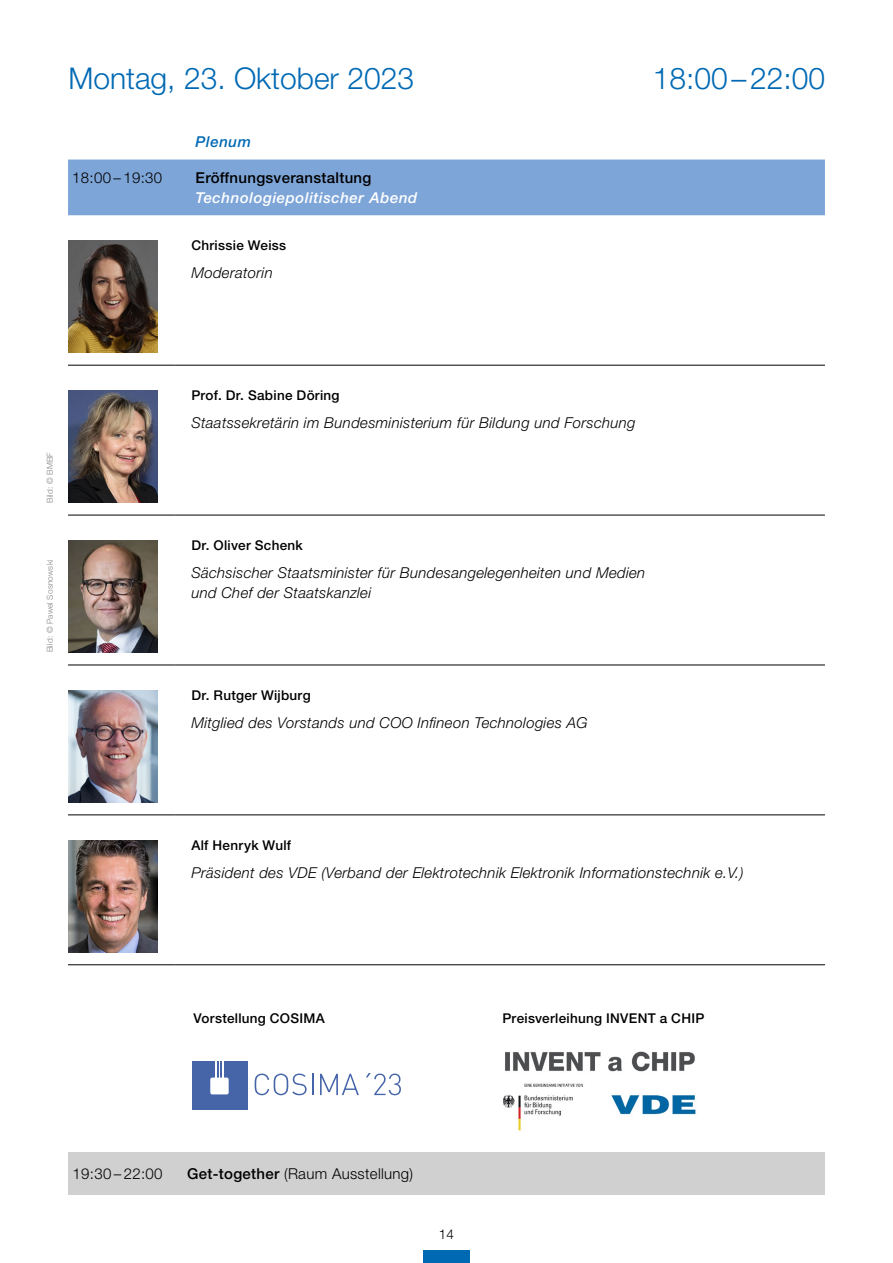
<style>
.page{position:relative;width:893px;height:1263px;background:#fff}
.page>*{position:absolute;margin:0;border:0;box-sizing:border-box;transform-origin:0 0}
.t1{font:300 30px "Helvetica Neue LT Std";color:#0069b4}
.t2{font:italic 300 15px/19.5px "Helvetica Neue LT Std";letter-spacing:.02em;color:#000}
.t3{font:300 15px "Helvetica Neue LT Std";letter-spacing:.02em;color:#000}
.t4{font:italic 500 15px "Helvetica Neue LT Std";letter-spacing:.04em;color:#fff}
.t5{font:500 15px "Helvetica Neue LT Std";letter-spacing:.02em;color:#000}
.t6{font:italic 500 15px "Helvetica Neue LT Std";letter-spacing:.04em;color:#0069b4}
.t7{font:500 13.5px "Helvetica Neue LT Std";letter-spacing:.02em;color:#000}
.t8{font:300 13.5px "Helvetica Neue LT Std";color:#000}
.t9{font:300 8.25px "Helvetica Neue LT Std";letter-spacing:.02em;color:#878787}
.s1{font-weight:500}
</style>
<div class="page">
<div style="left:423px;top:1250px;width:47px;height:13px;background:#0069b4"></div>
<div style="left:68px;top:160px;width:757px;height:55px;background:#7ea5d8"></div>
<hr style="left:68px;top:365px;width:106px;height:1px;background:#000">
<hr style="left:174px;top:365px;width:651px;height:1px;background:#000">
<hr style="left:68px;top:515px;width:106px;height:1px;background:#000">
<hr style="left:174px;top:515px;width:651px;height:1px;background:#000">
<hr style="left:68px;top:665px;width:106px;height:1px;background:#000">
<hr style="left:174px;top:665px;width:651px;height:1px;background:#000">
<hr style="left:68px;top:815px;width:106px;height:1px;background:#000">
<hr style="left:174px;top:815px;width:651px;height:1px;background:#000">
<hr style="left:68px;top:964px;width:106px;height:1px;background:#000">
<hr style="left:174px;top:964px;width:651px;height:1px;background:#000">
<img style="left:68px;top:241px;width:89px;height:111px">
<img style="left:68px;top:391px;width:89px;height:111px">
<img style="left:68px;top:541px;width:89px;height:111px">
<img style="left:68px;top:690px;width:89px;height:112px">
<img style="left:68px;top:841px;width:89px;height:111px">
<img style="left:503px;top:1051px;width:193px;height:80px">
<svg style="left:255px;top:1073px;width:58px;height:22px"></svg>
<svg style="left:320px;top:1074px;width:39px;height:21px"></svg>
<svg style="left:366px;top:1073px;width:35px;height:22px"></svg>
<div style="left:192px;top:1061px;width:55px;height:48px;background:#4665a9"></div>
<div style="left:210px;top:1077px;width:19px;height:17px;background:#fff;border-radius:2px"></div>
<svg style="left:215px;top:1061px;width:9px;height:17px"></svg>
<div style="left:68px;top:1152px;width:757px;height:43px;background:#d0d0d0"></div>
<h1 class="t1" style="left:68px;top:60px;width:347px">Montag, 23. Oktober 2023</h1>
<h1 class="t1" style="left:653px;top:60px;width:174px">18:00–22:00</h1>
<p class="t6" style="left:196px;top:133px;width:57px">Plenum</p>
<p class="t3" style="left:72px;top:168px;width:91px">18:00 – 19:30</p>
<p class="t5" style="left:196px;top:169px;width:177px">Eröffnungsveranstaltung</p>
<p class="t4" style="left:196px;top:188px;width:223px">Technologiepolitischer Abend</p>
<p class="t7" style="left:191px;top:238px;width:96px">Chrissie Weiss</p>
<p class="t2" style="left:191px;top:263px;width:83px">Moderatorin</p>
<p class="t9" style="left:45px;top:503px;width:52px;rotate:-90deg">Bild: © BMBF</p>
<p class="t9" style="left:45px;top:652px;width:94px;rotate:-90deg">Bild: © Pawel Sosnowski</p>
<p class="t7" style="left:191px;top:387px;width:150px">Prof. Dr. Sabine Döring</p>
<p class="t2" style="left:191px;top:413px;width:446px">Staatssekretärin im Bundesministerium für Bildung und Forschung</p>
<p class="t7" style="left:191px;top:537px;width:113px">Dr. Oliver Schenk</p>
<p class="t2" style="left:191px;top:563px;width:455px">Sächsischer Staatsminister für Bundesangelegenheiten und Medien und Chef der Staatskanzlei</p>
<p class="t7" style="left:191px;top:687px;width:121px">Dr. Rutger Wijburg</p>
<p class="t2" style="left:191px;top:713px;width:398px">Mitglied des Vorstands und COO Infineon Technologies AG</p>
<p class="t7" style="left:191px;top:837px;width:101px">Alf Henryk Wulf</p>
<p class="t2" style="left:191px;top:863px;width:554px">Präsident des VDE (Verband der Elektrotechnik Elektronik Informationstechnik e.V.)</p>
<p class="t7" style="left:193px;top:1010px;width:133px">Vorstellung COSIMA</p>
<p class="t7" style="left:502px;top:1010px;width:203px">Preisverleihung INVENT a CHIP</p>
<p class="t3" style="left:73px;top:1164px;width:91px">19:30 – 22:00</p>
<p class="t3" style="left:187px;top:1164px;width:227px"><span class="s1">Get-together</span> (Raum Ausstellung)</p>
<p class="t8" style="left:439px;top:1226px;width:17px">14</p>
</div>
